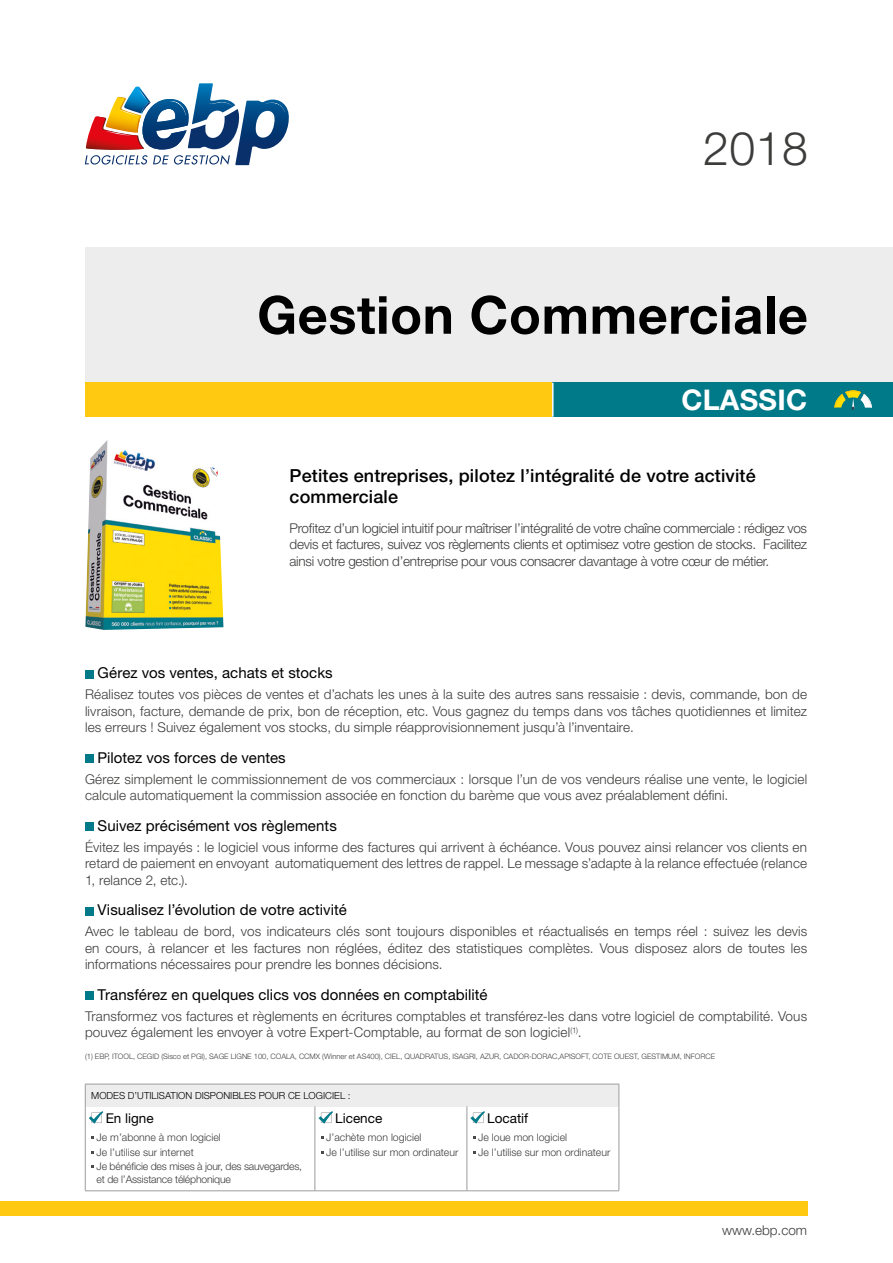
<style>
.page{position:relative;width:893px;height:1263px;background:#fff}
.page>*{position:absolute;margin:0;border:0;box-sizing:border-box;transform-origin:0 0}
.t1{font:700 52.5px "Helvetica Neue LT Std";letter-spacing:.01em;color:#000}
.t2{font:300 46.5px "Helvetica Neue LT Std";color:#3c3c3b}
.t3{font:700 28.5px "Helvetica Neue LT Std";letter-spacing:.01em;color:#fff}
.t4{font:500 18px/21.6px "Helvetica Neue LT Std";letter-spacing:.01em;color:#000}
.t5{font:15px "Helvetica Neue LT Std";letter-spacing:.005em;color:#000}
.t6{font:300 13.5px/16.5px "Helvetica Neue LT Std";letter-spacing:.01em;color:#3c3c3b;text-align:justify}
.t7{font:13.5px "Helvetica Neue LT Std";color:#000}
.t8{font:300 10.5px/14.7px "Helvetica Neue LT Std";color:#3c3c3b}
.t9{font:300 10.5px "Helvetica Neue LT Std";letter-spacing:-.02em;color:#3c3c3b}
.t10{font:300 9.75px "Helvetica Neue LT Std";color:#000}
.t11{font:300 7.5px "Helvetica Neue LT Std";color:#3c3c3b}
</style>
<div class="page">
<div style="left:85px;top:247px;width:808px;height:153px;background:#ededed"></div>
<svg style="left:85px;top:83px;width:204px;height:82px"></svg>
<div style="left:85px;top:670px;width:8px;height:8px;background:#007a89"></div>
<div style="left:85px;top:754px;width:8px;height:9px;background:#007a89"></div>
<div style="left:85px;top:822px;width:8px;height:9px;background:#007a89"></div>
<div style="left:85px;top:907px;width:8px;height:8px;background:#007a89"></div>
<div style="left:85px;top:991px;width:8px;height:9px;background:#007a89"></div>
<div style="left:85px;top:383px;width:808px;height:34px;background:#fec910"></div>
<div style="left:553px;top:383px;width:340px;height:34px;background:#007a89"></div>
<svg style="left:834px;top:390px;width:38px;height:20px"></svg>
<hr style="left:552px;top:383px;width:2px;height:34px;background:#fff">
<img style="left:85px;top:440px;width:139px;height:190px">
<div style="left:85px;top:1084px;width:534px;height:22px;background:#ededed"></div>
<hr style="left:85px;top:1084px;width:230px;height:1px;background:#9d9d9c">
<hr style="left:315px;top:1084px;width:152px;height:1px;background:#9d9d9c">
<hr style="left:467px;top:1084px;width:152px;height:1px;background:#9d9d9c">
<hr style="left:85px;top:1190px;width:230px;height:1px;background:#9d9d9c">
<hr style="left:315px;top:1190px;width:152px;height:1px;background:#9d9d9c">
<hr style="left:467px;top:1190px;width:152px;height:1px;background:#9d9d9c">
<svg style="left:619px;top:1084px;width:1px;height:45px"></svg>
<hr style="left:85px;top:1129px;width:1px;height:61px;background:#9d9d9c">
<hr style="left:315px;top:1129px;width:1px;height:61px;background:#9d9d9c">
<hr style="left:467px;top:1129px;width:1px;height:61px;background:#9d9d9c">
<hr style="left:619px;top:1129px;width:1px;height:61px;background:#9d9d9c">
<svg style="left:315px;top:1106px;width:18px;height:23px"></svg>
<svg style="left:467px;top:1106px;width:18px;height:23px"></svg>
<svg style="left:85px;top:1084px;width:18px;height:45px"></svg>
<div style="left:0;top:1201px;width:807px;height:14px;background:#fec910"></div>
<h2 class="t2" style="left:703px;top:120px;width:106px">2018</h2>
<h1 class="t1" style="left:257px;top:283px;width:552px">Gestion Commerciale</h1>
<h3 class="t3" style="left:681px;top:382px;width:127px">CLASSIC</h3>
<h3 class="t4" style="left:290px;top:464px;width:468px">Petites entreprises, pilotez l’intégralité de votre activité commerciale</h3>
<p class="t6" style="left:290px;top:520px;width:519px">Profitez d’un logiciel intuitif pour maîtriser l’intégralité de votre chaîne commerciale : rédigez vos devis et factures, suivez vos règlements clients et optimisez votre gestion de stocks. Facilitez ainsi votre gestion d’entreprise pour vous consacrer davantage à votre cœur de métier.</p>
<p class="t5" style="left:98px;top:664px;width:237px">Gérez vos ventes, achats et stocks</p>
<p class="t6" style="left:85px;top:686px;width:724px">Réalisez toutes vos pièces de ventes et d’achats les unes à la suite des autres sans ressaisie : devis, commande, bon de livraison, facture, demande de prix, bon de réception, etc. Vous gagnez du temps dans vos tâches quotidiennes et limitez les erreurs ! Suivez également vos stocks, du simple réapprovisionnement jusqu’à l’inventaire.</p>
<p class="t5" style="left:98px;top:748px;width:190px">Pilotez vos forces de ventes</p>
<p class="t6" style="left:85px;top:770px;width:724px">Gérez simplement le commissionnement de vos commerciaux : lorsque l’un de vos vendeurs réalise une vente, le logiciel calcule automatiquement la commission associée en fonction du barème que vous avez préalablement défini.</p>
<p class="t5" style="left:98px;top:817px;width:241px">Suivez précisément vos règlements</p>
<p class="t6" style="left:85px;top:838px;width:724px">Évitez les impayés : le logiciel vous informe des factures qui arrivent à échéance. Vous pouvez ainsi relancer vos clients en retard de paiement en envoyant automatiquement des lettres de rappel. Le message s’adapte à la relance effectuée (relance 1, relance 2, etc.).</p>
<p class="t5" style="left:98px;top:901px;width:251px">Visualisez l’évolution de votre activité</p>
<p class="t6" style="left:85px;top:923px;width:724px">Avec le tableau de bord, vos indicateurs clés sont toujours disponibles et réactualisés en temps réel : suivez les devis en cours, à relancer et les factures non réglées, éditez des statistiques complètes. Vous disposez alors de toutes les informations nécessaires pour prendre les bonnes décisions.</p>
<p class="t5" style="left:98px;top:986px;width:391px">Transférez en quelques clics vos données en comptabilité</p>
<p class="t6" style="left:85px;top:1007px;width:724px">Transformez vos factures et règlements en écritures comptables et transférez-les dans votre logiciel de comptabilité. Vous pouvez également les envoyer à votre Expert-Comptable, au format de son logiciel<sup>(1)</sup>.</p>
<p class="t11" style="left:85px;top:1052px;width:632px">(1) EBP, ITOOL, CEGID (Sisco et PGI), SAGE LIGNE 100, COALA, CCMX (Winner et AS400), CIEL, QUADRATUS, ISAGRI, AZUR, CADOR-DORAC,APISOFT, COTE OUEST, GESTIMUM, INFORCE</p>
<p class="t10" style="left:91px;top:1089px;width:261px">MODES D’UTILISATION DISPONIBLES POUR CE LOGICIEL :</p>
<p class="t7" style="left:106px;top:1110px;width:50px">En ligne</p>
<p class="t7" style="left:335px;top:1110px;width:49px">Licence</p>
<p class="t7" style="left:487px;top:1110px;width:42px">Locatif</p>
<p class="t8" style="left:97px;top:1129px;width:207px">Je m’abonne à mon logiciel<br>Je l’utilise sur internet<br>Je bénéficie des mises à jour, des sauvegardes,</p>
<p class="t9" style="left:97px;top:1173px;width:136px">et de l’Assistance téléphonique</p>
<p class="t8" style="left:326px;top:1129px;width:134px">J’achète mon logiciel<br>Je l’utilise sur mon ordinateur</p>
<p class="t8" style="left:478px;top:1129px;width:134px">Je loue mon logiciel<br>Je l’utilise sur mon ordinateur</p>
<p class="t6" style="left:722px;top:1221px;width:87px">www.ebp.com</p>
</div>
